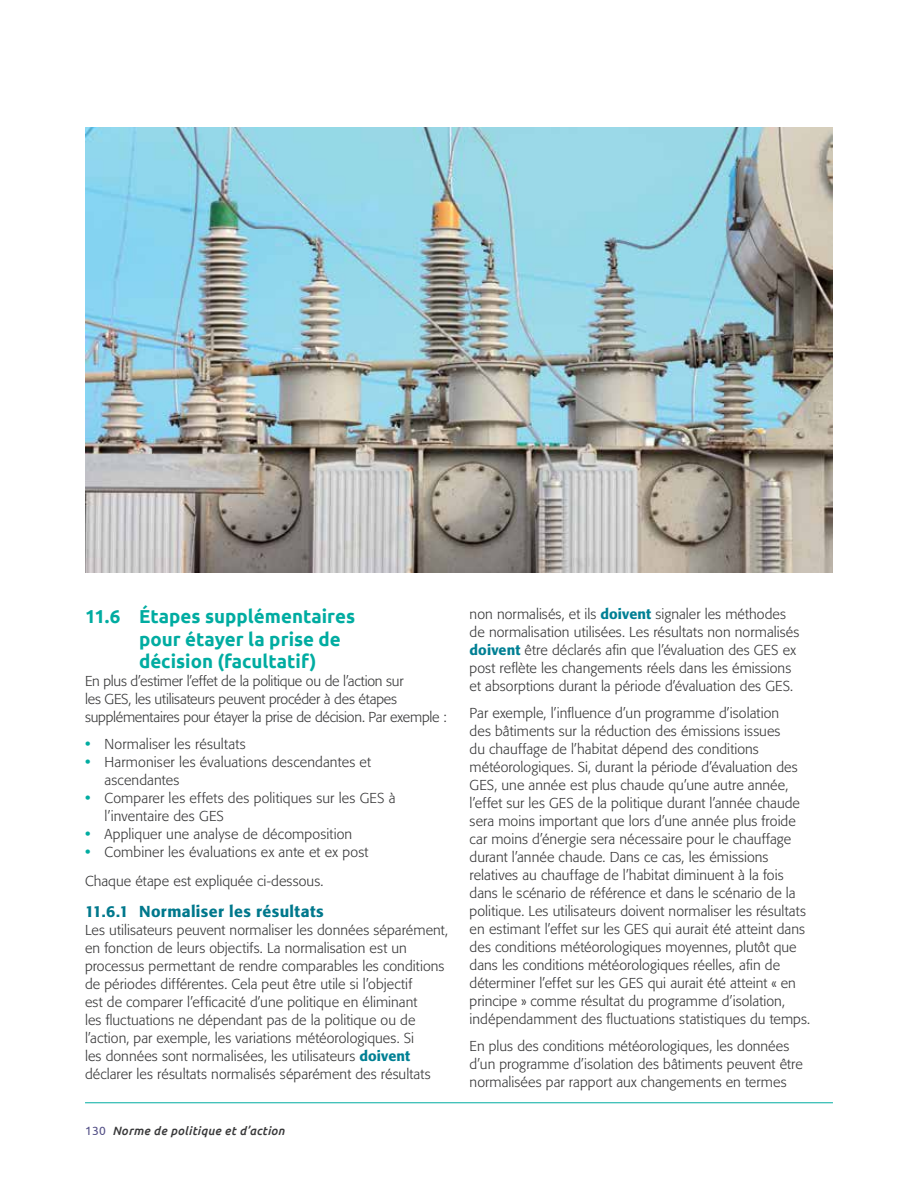
<style>
.page{position:relative;width:918px;height:1188px;background:#fff}
.page>*{position:absolute;margin:0;border:0;box-sizing:border-box;transform-origin:0 0}
.t1{font:700 18.75px/22.5px "Ubuntu";color:#00aca1}
.t2{font:500 15.75px "Formata BQ";letter-spacing:.025em;color:#00788c}
.t3{font:300 14.25px/18px "Formata BQ";letter-spacing:.005em;color:#383839}
.t4{font:300 14.25px/18px "Formata BQ";letter-spacing:-.015em;color:#383839}
.t5{font:italic 500 12px "Ubuntu";letter-spacing:.025em;color:#383839}
.s1{font-family:"Ubuntu";font-weight:700;font-size:15px;color:#00aca1}
.s2{font-weight:500;color:#008094}
.s3{font-weight:400;font-style:normal;color:#524e86}
</style>
<div class="page">
<hr style="left:85px;top:1103px;width:748px;height:1px;background:#00aca1">
<img style="left:85px;top:128px;width:748px;height:444px">
<h1 class="t1" style="left:139px;top:605px;width:218px;text-indent:-54px">11.6 Étapes supplémentaires pour étayer la prise de décision (facultatif)</h1>
<p class="t4" style="left:85px;top:673px;width:363px">En plus d’estimer l’effet de la politique ou de l’action sur<br>les GES, les utilisateurs peuvent procéder à des étapes supplémentaires pour étayer la prise de décision. Par exemple :</p>
<p class="t3" style="left:85px;top:736px;width:162px"><span class="s1">•</span> Normaliser les résultats</p>
<p class="t3" style="left:105px;top:754px;width:268px;text-indent:-20px"><span class="s1">•</span> Harmoniser les évaluations descendantes et ascendantes</p>
<p class="t3" style="left:105px;top:790px;width:293px;text-indent:-20px"><span class="s1">•</span> Comparer les effets des politiques sur les GES à l’inventaire des GES</p>
<p class="t3" style="left:85px;top:826px;width:269px"><span class="s1">•</span> Appliquer une analyse de décomposition</p>
<p class="t3" style="left:85px;top:838px;width:285px;line-height:28.5px"><span class="s1">•</span> Combiner les évaluations ex ante et ex post<br>Chaque étape est expliquée ci-dessous.</p>
<p class="t2" style="left:85px;top:901px;width:240px">11.6.1 Normaliser les résultats</p>
<p class="t3" style="left:85px;top:921px;width:364px">Les utilisateurs peuvent normaliser les données séparément, en fonction de leurs objectifs. La normalisation est un processus permettant de rendre comparables les conditions de périodes différentes. Cela peut être utile si l’objectif<br>est de comparer l’efficacité d’une politique en éliminant<br>les fluctuations ne dépendant pas de la politique ou de l’action, par exemple, les variations météorologiques. Si<br>les données sont normalisées, les utilisateurs <span class="s2">doivent </span>déclarer les résultats normalisés séparément des résultats</p>
<p class="t5" style="left:85px;top:1123px;width:201px"><span class="s3">130</span> Norme de politique et d’action</p>
<p class="t3" style="left:470px;top:606px;width:331px">non normalisés, et ils <span class="s2">doivent</span> signaler les méthodes de normalisation utilisées. Les résultats non normalisés <span class="s2">doivent</span> être déclarés afin que l’évaluation des GES ex post reflète les changements réels dans les émissions et absorptions durant la période d’évaluation des GES.</p>
<p class="t3" style="left:470px;top:705px;width:342px">Par exemple, l’influence d’un programme d’isolation<br>des bâtiments sur la réduction des émissions issues<br>du chauffage de l’habitat dépend des conditions météorologiques. Si, durant la période d’évaluation des GES, une année est plus chaude qu’une autre année, l’effet sur les GES de la politique durant l’année chaude sera moins important que lors d’une année plus froide car moins d’énergie sera nécessaire pour le chauffage durant l’année chaude. Dans ce cas, les émissions relatives au chauffage de l’habitat diminuent à la fois dans le scénario de référence et dans le scénario de la politique. Les utilisateurs doivent normaliser les résultats en estimant l’effet sur les GES qui aurait été atteint dans des conditions météorologiques moyennes, plutôt que dans les conditions météorologiques réelles, afin de déterminer l’effet sur les GES qui aurait été atteint « en principe » comme résultat du programme d’isolation, indépendamment des fluctuations statistiques du temps.</p>
<p class="t3" style="left:470px;top:1038px;width:335px">En plus des conditions météorologiques, les données d’un programme d’isolation des bâtiments peuvent être normalisées par rapport aux changements en termes</p>
</div>
